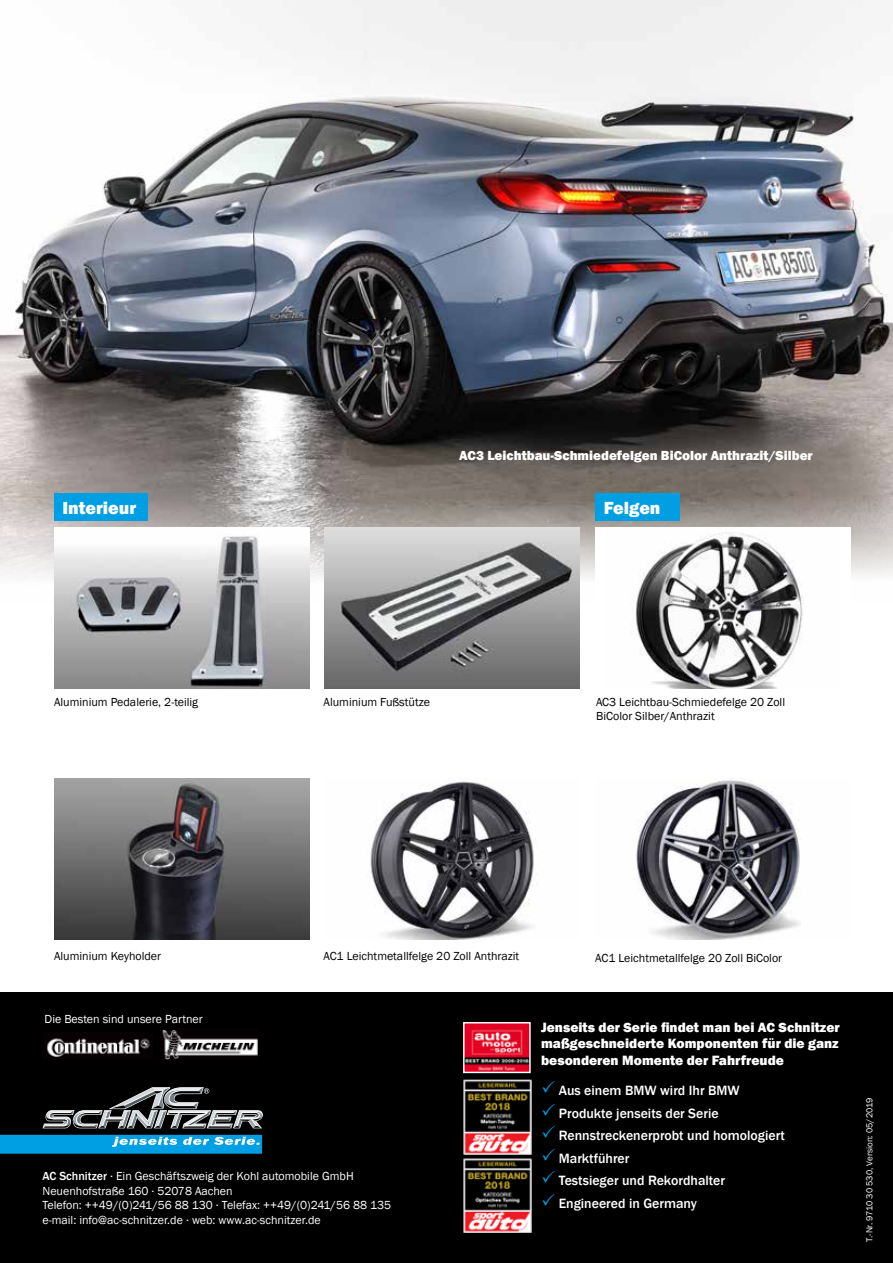
<style>
.page{position:relative;width:893px;height:1263px;background:#fff}
.page>*{position:absolute;margin:0;border:0;box-sizing:border-box;transform-origin:0 0}
.t1{font:800 18px "Franklin Gothic";color:#fff}
.t2{font:500 13.8px/22.5px "Franklin Gothic";color:#fff}
.t3{font:800 13.8px/16.6px "Franklin Gothic";color:#fff;text-align:justify}
.t4{font:800 13.5px "Franklin Gothic";color:#fff}
.t5{font:12px/14.4px "Franklin Gothic";color:#fff}
.t6{font:12px/14.4px "Franklin Gothic";color:#000}
.t7{font:9px "Franklin Gothic";color:#fff}
.s1{font-weight:500}
</style>
<div class="page">
<div style="left:0;top:993px;width:893px;height:270px;background:#000"></div>
<img style="left:0;top:0;width:893px;height:602px">
<svg style="left:0;top:1135px;width:262px;height:19px;background:#1aa6e2"></svg>
<svg style="left:42px;top:1087px;width:221px;height:42px"></svg>
<img style="left:46px;top:1038px;width:104px;height:19px">
<img style="left:162px;top:1029px;width:96px;height:31px">
<img style="left:370px;top:778px;width:164px;height:162px">
<img style="left:54px;top:527px;width:255px;height:162px">
<img style="left:636px;top:778px;width:165px;height:162px">
<div style="left:595px;top:493px;width:85px;height:28px;background:#009fe3"></div>
<div style="left:54px;top:493px;width:94px;height:28px;background:#009fe3"></div>
<div style="left:595px;top:527px;width:255px;height:162px;background:#fff"></div>
<img style="left:635px;top:532px;width:168px;height:157px">
<img style="left:54px;top:778px;width:255px;height:162px">
<img style="left:325px;top:527px;width:255px;height:162px">
<img style="left:465px;top:1024px;width:64px;height:47px">
<div style="left:463px;top:1022px;width:68px;height:51px;border:1px solid #fff"></div>
<img style="left:463px;top:1079px;width:68px;height:75px">
<img style="left:463px;top:1158px;width:69px;height:74px">
<p class="t4" style="left:459px;top:446px;width:355px">AC3 Leichtbau-Schmiedefelgen BiColor Anthrazit/Silber</p>
<h1 class="t1" style="left:63px;top:496px;width:75px">Interieur</h1>
<h1 class="t1" style="left:604px;top:496px;width:58px">Felgen</h1>
<p class="t6" style="left:54px;top:695px;width:146px">Aluminium Pedalerie, 2-teilig</p>
<p class="t6" style="left:324px;top:695px;width:108px">Aluminium Fußstütze</p>
<p class="t6" style="left:596px;top:695px;width:190px">AC3 Leichtbau-Schmiedefelge 20 Zoll<br>BiColor Silber/Anthrazit</p>
<p class="t6" style="left:54px;top:949px;width:109px">Aluminium Keyholder</p>
<p class="t5" style="left:45px;top:1012px;width:160px">Die Besten sind unsere Partner</p>
<p class="t6" style="left:324px;top:949px;width:197px">AC1 Leichtmetallfelge 20 Zoll Anthrazit</p>
<p class="t5" style="left:43px;top:1169px;width:350px"><span class="s1">AC Schnitzer</span> . Ein Geschäftszweig der Kohl automobile GmbH Neuenhofstraße 160 . 52078 Aachen<br>Telefon: ++49/(0)241/56 88 130 . Telefax: ++49/(0)241/56 88 135 e-mail: info@ac-schnitzer.de . web: www.ac-schnitzer.de</p>
<p class="t6" style="left:595px;top:951px;width:188px">AC1 Leichtmetallfelge 20 Zoll BiColor</p>
<p class="t3" style="left:541px;top:1019px;width:300px">Jenseits der Serie findet man bei AC Schnitzer maßgeschneiderte Komponenten für die ganz besonderen Momente der Fahrfreude</p>
<p class="t2" style="left:559px;top:1080px;width:228px">Aus einem BMW wird Ihr BMW<br>Produkte jenseits der Serie<br>Rennstreckenerprobt und homologiert<br>Marktführer<br>Testsieger und Rekordhalter<br>Engineered in Germany</p>
<p class="t7" style="left:864px;top:1242px;width:145px;rotate:-90deg">T.-Nr. 9710 30 530, Version: 05/2019</p>
</div>
